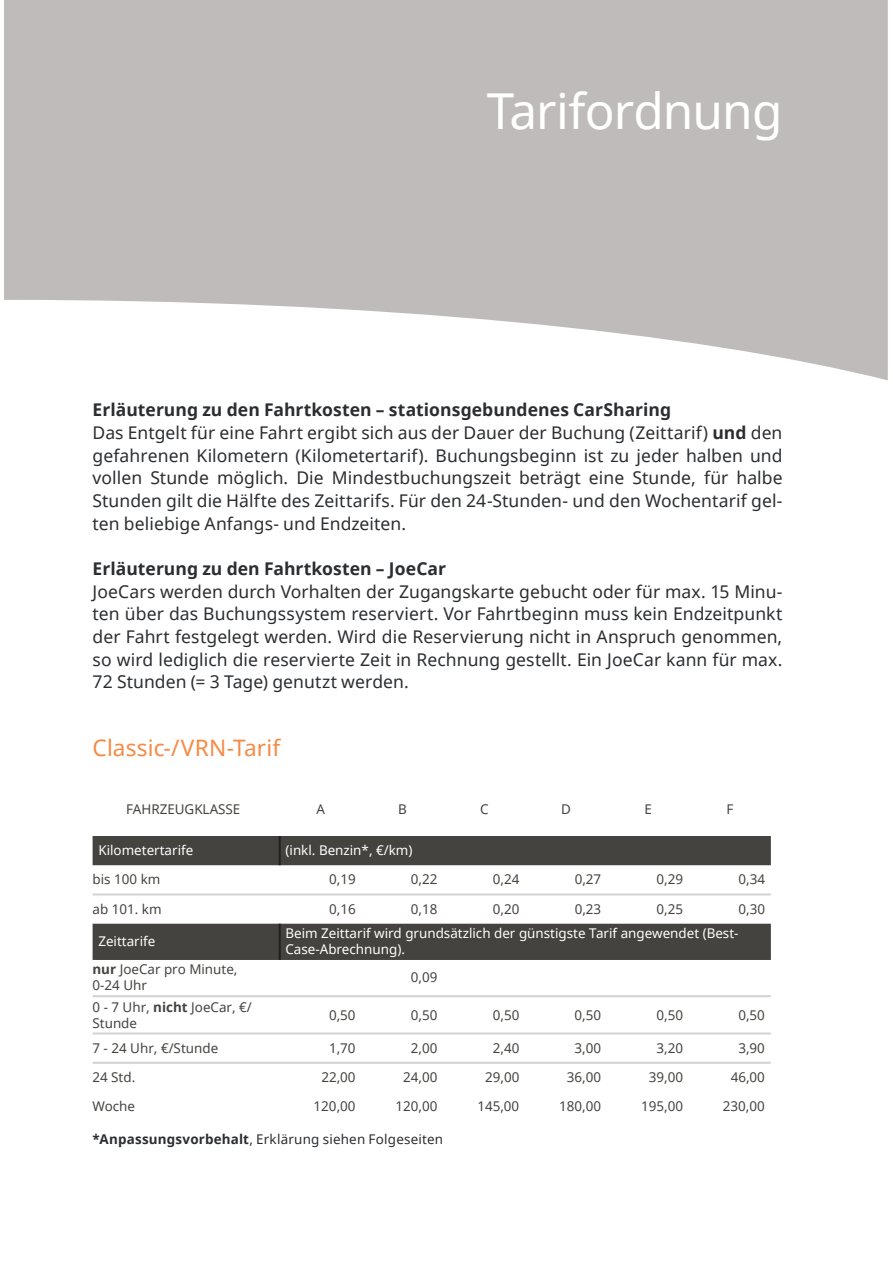
<style>
.page{position:relative;width:893px;height:1263px;background:#fff}
.page>*{position:absolute;margin:0;border:0;box-sizing:border-box;transform-origin:0 0}
.t1{font:49.5px "Noto Sans";letter-spacing:-.02em;color:#fff}
.t2{font:22.65px "Noto Sans";letter-spacing:.005em;color:#f68a44}
.t3{font:17.55px/22.6px "Noto Sans";letter-spacing:.005em;color:#2b2d30}
.t4{font:700 17.55px "Noto Sans";color:#2b2d30}
.t5{font:13.35px/16px "Noto Sans";color:#444340}
.t6{font:13.35px/16px "Noto Sans";color:#fff}
.t7{font:13.35px "Noto Sans";letter-spacing:.015em;color:#2b2d30}
.s1{font-weight:700}
</style>
<div class="page">
<svg style="left:5px;top:0;width:883px;height:380px;background:#c7c5c4"></svg>
<svg style="left:93px;top:836px;width:678px;height:124px;fill:#444340"></svg>
<hr style="left:279px;top:836px;width:2px;height:29px;background:#231f20">
<hr style="left:279px;top:924px;width:2px;height:36px;background:#231f20">
<hr style="left:93px;top:893px;width:678px;height:3px;background:#d1d3d4">
<hr style="left:93px;top:995px;width:678px;height:2px;background:#d1d3d4">
<hr style="left:93px;top:1032px;width:678px;height:3px;background:#d1d3d4">
<hr style="left:93px;top:1062px;width:678px;height:2px;background:#d1d3d4">
<h1 class="t1" style="left:487px;top:76px;width:297px">Tarifordnung</h1>
<p class="t3" style="left:93px;top:398px;width:691px"><span class="s1">Erläuterung zu den Fahrtkosten – stationsgebundenes CarSharing<br></span>Das Entgelt für eine Fahrt ergibt sich aus der Dauer der Buchung (Zeittarif) <span class="s1">und</span> den gefahrenen Kilometern (Kilometertarif). Buchungsbeginn ist zu jeder halben und vollen Stunde möglich. Die Mindestbuchungszeit beträgt eine Stunde, für halbe Stunden gilt die Hälfte des Zeittarifs. Für den 24-Stunden- und den Wochentarif gel&shy;ten beliebige Anfangs- und Endzeiten.</p>
<p class="t4" style="left:93px;top:556px;width:355px">Erläuterung zu den Fahrtkosten – JoeCar</p>
<p class="t3" style="left:93px;top:580px;width:691px;text-align:justify">JoeCars werden durch Vorhalten der Zugangskarte gebucht oder für max. 15 Minu&shy;ten über das Buchungssystem reserviert. Vor Fahrtbeginn muss kein Endzeitpunkt der Fahrt festgelegt werden. Wird die Reservierung nicht in Anspruch genommen, so wird lediglich die reservierte Zeit in Rechnung gestellt. Ein JoeCar kann für max.<br>72 Stunden (= 3 Tage) genutzt werden.</p>
<p class="t2" style="left:93px;top:732px;width:189px">Classic-/VRN-Tarif</p>
<p class="t5" style="left:126px;top:801px;width:116px">FAHRZEUGKLASSE</p>
<p class="t5" style="left:316px;top:801px;width:10px">A</p>
<p class="t5" style="left:398px;top:801px;width:10px">B</p>
<p class="t5" style="left:480px;top:801px;width:10px">C</p>
<p class="t5" style="left:561px;top:801px;width:11px">D</p>
<p class="t5" style="left:644px;top:801px;width:9px">E</p>
<p class="t5" style="left:726px;top:801px;width:8px">F</p>
<p class="t6" style="left:98px;top:842px;width:96px">Kilometertarife</p>
<p class="t6" style="left:285px;top:842px;width:128px">(inkl. Benzin*, €/km)</p>
<p class="t5" style="left:93px;top:871px;width:69px">bis 100 km</p>
<p class="t5" style="left:329px;top:871px;width:28px">0,19</p>
<p class="t5" style="left:411px;top:871px;width:28px">0,22</p>
<p class="t5" style="left:493px;top:871px;width:28px">0,24</p>
<p class="t5" style="left:575px;top:871px;width:28px">0,27</p>
<p class="t5" style="left:656px;top:871px;width:28px">0,29</p>
<p class="t5" style="left:738px;top:871px;width:28px">0,34</p>
<p class="t5" style="left:93px;top:901px;width:71px">ab 101. km</p>
<p class="t5" style="left:329px;top:901px;width:28px">0,16</p>
<p class="t5" style="left:411px;top:901px;width:28px">0,18</p>
<p class="t5" style="left:493px;top:901px;width:28px">0,20</p>
<p class="t5" style="left:575px;top:901px;width:28px">0,23</p>
<p class="t5" style="left:656px;top:901px;width:28px">0,25</p>
<p class="t5" style="left:738px;top:901px;width:28px">0,30</p>
<p class="t6" style="left:98px;top:933px;width:59px">Zeittarife</p>
<p class="t6" style="left:285px;top:925px;width:455px">Beim Zeittarif wird grundsätzlich der günstigste Tarif angewendet (Best-<br>Case-Abrechnung).</p>
<p class="t5" style="left:93px;top:961px;width:146px"><span class="s1">nur</span> JoeCar pro Minute,<br>0-24 Uhr</p>
<p class="t5" style="left:411px;top:969px;width:28px">0,09</p>
<p class="t5" style="left:93px;top:998px;width:161px">0 - 7 Uhr, <span class="s1">nicht</span> JoeCar, €/<br>Stunde</p>
<p class="t5" style="left:329px;top:1006px;width:28px">0,50</p>
<p class="t5" style="left:411px;top:1006px;width:28px">0,50</p>
<p class="t5" style="left:493px;top:1006px;width:28px">0,50</p>
<p class="t5" style="left:575px;top:1006px;width:28px">0,50</p>
<p class="t5" style="left:656px;top:1006px;width:28px">0,50</p>
<p class="t5" style="left:738px;top:1006px;width:28px">0,50</p>
<p class="t5" style="left:92px;top:1040px;width:127px">7 - 24 Uhr, €/Stunde</p>
<p class="t5" style="left:329px;top:1040px;width:28px">1,70</p>
<p class="t5" style="left:411px;top:1040px;width:28px">2,00</p>
<p class="t5" style="left:493px;top:1040px;width:28px">2,40</p>
<p class="t5" style="left:575px;top:1040px;width:28px">3,00</p>
<p class="t5" style="left:656px;top:1040px;width:28px">3,20</p>
<p class="t5" style="left:738px;top:1040px;width:28px">3,90</p>
<p class="t5" style="left:92px;top:1069px;width:44px">24 Std.</p>
<p class="t5" style="left:321px;top:1069px;width:36px">22,00</p>
<p class="t5" style="left:403px;top:1069px;width:36px">24,00</p>
<p class="t5" style="left:485px;top:1069px;width:36px">29,00</p>
<p class="t5" style="left:567px;top:1069px;width:36px">36,00</p>
<p class="t5" style="left:649px;top:1069px;width:36px">39,00</p>
<p class="t5" style="left:731px;top:1069px;width:36px">46,00</p>
<p class="t5" style="left:92px;top:1098px;width:44px">Woche</p>
<p class="t5" style="left:314px;top:1098px;width:43px">120,00</p>
<p class="t5" style="left:395px;top:1098px;width:43px">120,00</p>
<p class="t5" style="left:477px;top:1098px;width:43px">145,00</p>
<p class="t5" style="left:559px;top:1098px;width:43px">180,00</p>
<p class="t5" style="left:641px;top:1098px;width:43px">195,00</p>
<p class="t5" style="left:723px;top:1098px;width:43px">230,00</p>
<p class="t7" style="left:93px;top:1130px;width:352px"><span class="s1">*Anpassungsvorbehalt</span>, Erklärung siehen Folgeseiten</p>
</div>
